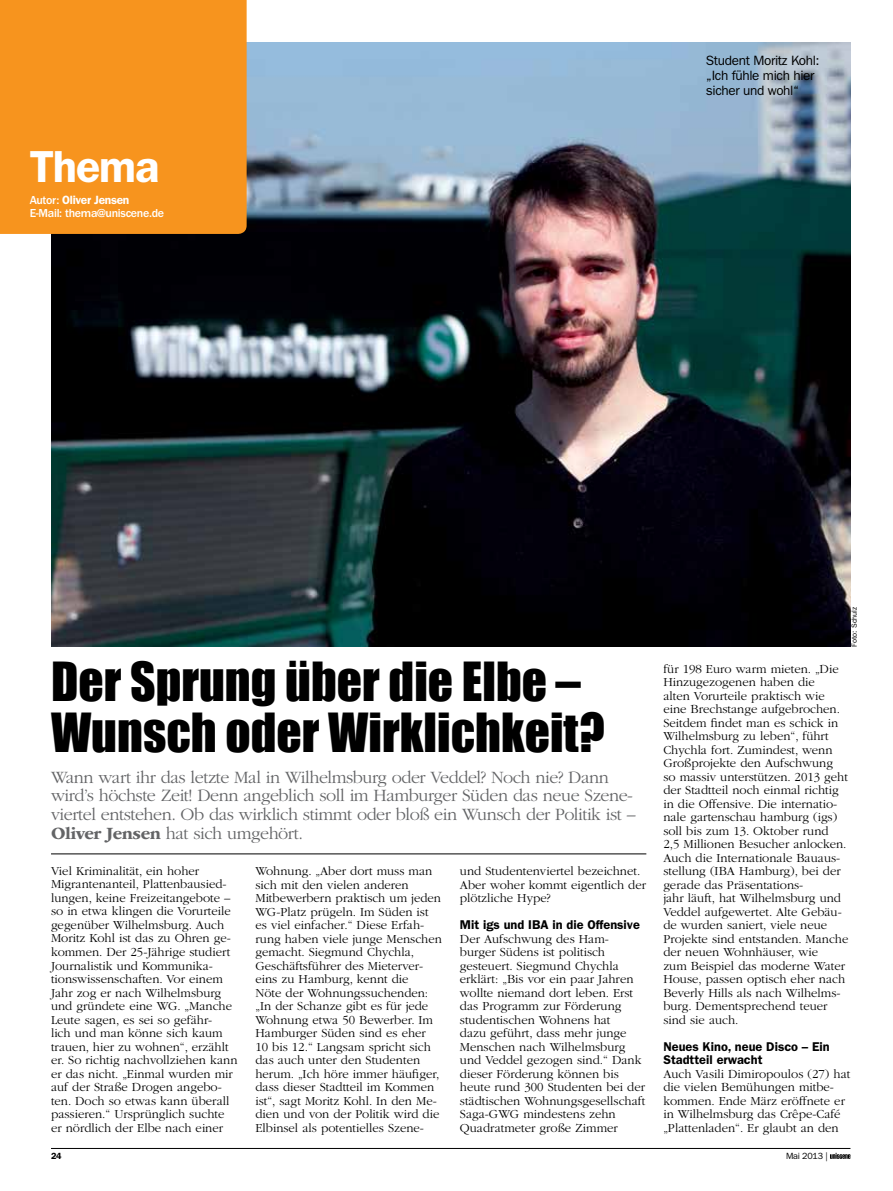
<style>
.page{position:relative;width:893px;height:1191px;background:#fff}
.page>*{position:absolute;margin:0;border:0;box-sizing:border-box;transform-origin:0 0}
.t1{font:49.5px/51px "Impact";color:#000}
.t2{font:600 45px "ITC Franklin Gothic Std";letter-spacing:-.025em;color:#fff}
.t3{font:300 18px/18.8px "ITC Garamond Std";letter-spacing:-.025em;color:#636466}
.t4{font:13.5px/15px "ITC Franklin Gothic Std";letter-spacing:-.025em;color:#000}
.t5{font:300 12.75px/13.5px "ITC Garamond Std";color:#000}
.t6{font:600 12.75px/13.5px "ITC Franklin Gothic Std";color:#000}
.t7{font:500 12px/13.5px "ITC Franklin Gothic Std";letter-spacing:-.025em;color:#fff}
.t8{font:9px "ITC Franklin Gothic Std";letter-spacing:-.025em;color:#000}
.t9{font:600 9px "ITC Franklin Gothic Std";color:#000}
.t10{font:7.5px "ITC Franklin Gothic Std";color:#000}
.s1{font-weight:600}
.s2{font-weight:700}
</style>
<div class="page">
<svg style="left:830px;top:1152px;width:20px;height:6px"></svg>
<hr style="left:51px;top:1148px;width:799px;height:1px;background:#000">
<img style="left:51px;top:43px;width:799px;height:603px">
<div style="left:0;top:0;width:247px;height:234px;background:#f7941e"></div>
<hr style="left:51px;top:853px;width:595px;height:1px;background:#000">
<h2 class="t2" style="left:30px;top:140px;width:131px">Thema</h2>
<p class="t7" style="left:30px;top:193px;width:136px">Autor: <span class="s1">Oliver Jensen<br></span>E-Mail: thema@uniscene.de</p>
<p class="t4" style="left:706px;top:53px;width:115px">Student Moritz Kohl: „Ich fühle mich hier sicher und wohl“</p>
<h1 class="t1" style="left:51px;top:654px;width:555px">Der Sprung über die Elbe –<br>Wunsch oder Wirklichkeit?</h1>
<p class="t3" style="left:51px;top:767px;width:586px">Wann wart ihr das letzte Mal in Wilhelmsburg oder Veddel? Noch nie? Dann wird’s höchste Zeit! Denn angeblich soll im Hamburger Süden das neue Szene&shy;viertel entstehen. Ob das wirklich stimmt oder bloß ein Wunsch der Politik ist – <span class="s2">Oliver Jensen</span> hat sich umgehört.</p>
<p class="t5" style="left:51px;top:864px;width:188px">Viel Kriminalität, ein hoher<br>Migrantenanteil, Plattenbausied&shy;lungen, keine Freizeitangebote – so in etwa klingen die Vorurteile gegenüber Wilhelmsburg. Auch<br>Moritz Kohl ist das zu Ohren ge&shy;kommen. Der 25-Jährige studiert<br>Journalistik und Kommunika&shy;tionswissenschaften. Vor einem<br>Jahr zog er nach Wilhelmsburg und gründete eine WG. „Manche<br>Leute sagen, es sei so gefähr-<br>lich und man könne sich kaum trauen, hier zu wohnen“, erzählt er. So richtig nachvollziehen kann er das nicht. „Einmal wurden mir auf der Straße Drogen angebo&shy;ten. Doch so etwas kann überall passieren.“ Ursprünglich suchte er nördlich der Elbe nach einer</p>
<p class="t5" style="left:255px;top:864px;width:188px">Wohnung. „Aber dort muss man sich mit den vielen anderen<br>Mitbewerbern praktisch um jeden<br>WG-Platz prügeln. Im Süden ist es viel einfacher.“ Diese Erfah&shy;rung haben viele junge Menschen gemacht. Siegmund Chychla,<br>Geschäftsführer des Mieterver&shy;eins zu Hamburg, kennt die<br>Nöte der Wohnungssuchenden: „In der Schanze gibt es für jede<br>Wohnung etwa 50 Bewerber. Im<br>Hamburger Süden sind es eher<br>10 bis 12.“ Langsam spricht sich das auch unter den Studenten herum. „Ich höre immer häufiger, dass dieser Stadtteil im Kommen ist“, sagt Moritz Kohl. In den Me&shy;dien und von der Politik wird die<br>Elbinsel als potentielles Szene-</p>
<p class="t5" style="left:460px;top:864px;width:188px">und Studentenviertel bezeichnet.<br>Aber woher kommt eigentlich der plötzliche Hype?</p>
<p class="t6" style="left:460px;top:918px;width:182px">Mit igs und IBA in die Offensive</p>
<p class="t5" style="left:460px;top:932px;width:187px">Der Aufschwung des Ham&shy;burger Südens ist politisch gesteuert. Siegmund Chychla erklärt: „Bis vor ein paar Jahren wollte niemand dort leben. Erst das Programm zur Förderung studentischen Wohnens hat<br>dazu geführt, dass mehr junge<br>Menschen nach Wilhelmsburg und Veddel gezogen sind.“ Dank dieser Förderung können bis heute rund 300 Studenten bei der städtischen Wohnungsgesellschaft<br>Saga-GWG mindestens zehn<br>Quadratmeter große Zimmer</p>
<p class="t10" style="left:850px;top:646px;width:41px;rotate:-90deg">Foto: Schulz</p>
<p class="t5" style="left:663px;top:662px;width:187px">für 198 Euro warm mieten. „Die<br>Hinzugezogenen haben die<br>alten Vorurteile praktisch wie eine Brechstange aufgebrochen.<br>Seitdem findet man es schick in<br>Wilhelmsburg zu leben“, führt<br>Chychla fort. Zumindest, wenn<br>Großprojekte den Aufschwung so massiv unterstützen. 2013 geht der Stadtteil noch einmal richtig in die Offensive. Die internatio&shy;nale gartenschau hamburg (igs) soll bis zum 13. Oktober rund<br>2,5 Millionen Besucher anlocken.<br>Auch die Internationale Bauaus&shy;stellung (IBA Hamburg), bei der gerade das Präsentations-<br>jahr läuft, hat Wilhelmsburg und<br>Veddel aufgewertet. Alte Gebäu&shy;de wurden saniert, viele neue<br>Projekte sind entstanden. Manche der neuen Wohnhäuser, wie<br>zum Beispiel das moderne Water<br>House, passen optisch eher nach<br>Beverly Hills als nach Wilhelms&shy;burg. Dementsprechend teuer sind sie auch.</p>
<p class="t6" style="left:663px;top:1039px;width:168px">Neues Kino, neue Disco – Ein<br>Stadtteil erwacht</p>
<p class="t5" style="left:663px;top:1067px;width:188px">Auch Vasili Dimiropoulos (27) hat die vielen Bemühungen mitbe&shy;kommen. Ende März eröffnete er in Wilhelmsburg das Crêpe-Café „Plattenladen“. Er glaubt an den</p>
<p class="t9" style="left:51px;top:1150px;width:12px">24</p>
<p class="t8" style="left:786px;top:1150px;width:43px">Mai 2013 |</p>
</div>
